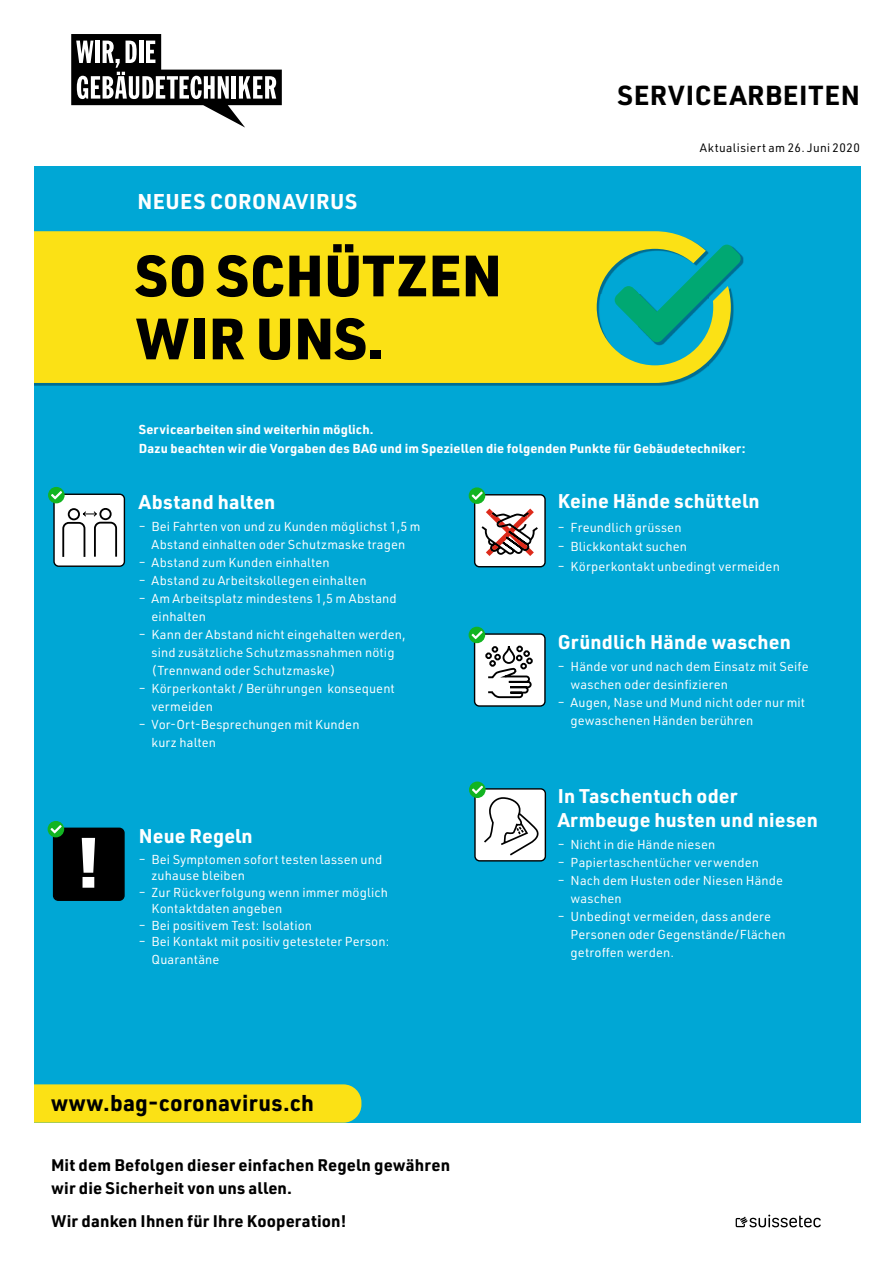
<style>
.page{position:relative;width:893px;height:1263px;background:#fff}
.page>*{position:absolute;margin:0;border:0;box-sizing:border-box;transform-origin:0 0}
.t1{font:900 69.75px "URWDIN";color:#fff}
.t2{font:900 57px/63px "URWDIN";color:#000}
.t3{font:600 29.4px "Euclid Circular B";letter-spacing:-.005em;color:#000}
.t4{font:700 27px "URWDIN";letter-spacing:.02em;color:#000}
.t5{font:700 22.5px "URWDIN";letter-spacing:.01em;color:#000}
.t6{font:700 21px "URWDIN";letter-spacing:.02em;color:#fff}
.t7{font:700 19.5px/24px "URWDIN";letter-spacing:.01em;color:#fff}
.t8{font:700 16.5px/22.5px "URWDIN";letter-spacing:.01em;color:#000}
.t9{font:12.75px/18px "URWDIN";letter-spacing:.01em;color:#fff}
.t10{font:700 12.75px/18.8px "URWDIN";letter-spacing:.01em;color:#fff}
.t11{font:12px "URWDIN";letter-spacing:.035em;color:#000}
</style>
<div class="page">
<svg style="left:736px;top:1214px;width:85px;height:13px"></svg>
<div style="left:34px;top:166px;width:826px;height:957px;background:#00a7d5"></div>
<img style="left:34px;top:255px;width:709px;height:130px">
<div style="left:34px;top:231px;width:697px;height:152px;background:#fbe115"></div>
<svg style="left:615px;top:245px;width:126px;height:97px"></svg>
<svg style="left:71px;top:34px;width:211px;height:94px"></svg>
<div style="left:54px;top:494px;width:70px;height:72px;background:#fff;border-radius:5px"></div>
<div style="left:53px;top:493px;width:72px;height:74px;border:1px solid #000;border-radius:5px"></div>
<div style="left:48px;top:487px;width:17px;height:16px;background:#12b421;border-radius:50%"></div>
<svg style="left:51px;top:491px;width:11px;height:8px"></svg>
<svg style="left:62px;top:508px;width:56px;height:49px"></svg>
<div style="left:475px;top:634px;width:70px;height:72px;background:#fff;border-radius:5px"></div>
<div style="left:474px;top:633px;width:72px;height:74px;border:1px solid #000;border-radius:5px"></div>
<div style="left:469px;top:627px;width:16px;height:16px;background:#12b421;border-radius:50%"></div>
<svg style="left:472px;top:631px;width:62px;height:68px"></svg>
<div style="left:475px;top:789px;width:70px;height:72px;background:#fff;border-radius:5px"></div>
<div style="left:474px;top:788px;width:72px;height:73px;border:1px solid #000;border-radius:5px"></div>
<svg style="left:469px;top:781px;width:17px;height:17px"></svg>
<svg style="left:472px;top:786px;width:68px;height:70px"></svg>
<div style="left:475px;top:495px;width:70px;height:72px;background:#fff;border-radius:5px"></div>
<div style="left:474px;top:494px;width:72px;height:73px;border:1px solid #000;border-radius:5px"></div>
<svg style="left:482px;top:509px;width:56px;height:47px"></svg>
<div style="left:469px;top:487px;width:16px;height:17px;background:#12b421;border-radius:50%"></div>
<svg style="left:472px;top:492px;width:11px;height:8px"></svg>
<div style="left:34px;top:1084px;width:327px;height:39px;background:#fbe115"></div>
<div style="left:54px;top:828px;width:70px;height:72px;background:#000;border-radius:5px"></div>
<div style="left:53px;top:827px;width:72px;height:74px;border:1px solid #000;border-radius:5px"></div>
<div style="left:48px;top:821px;width:16px;height:16px;background:#12b421;border-radius:50%"></div>
<svg style="left:51px;top:825px;width:11px;height:8px"></svg>
<h3 class="t4" style="left:618px;top:77px;width:244px">SERVICEARBEITEN</h3>
<h3 class="t6" style="left:137px;top:187px;width:221px">NEUES CORONAVIRUS</h3>
<h2 class="t2" style="left:135px;top:242px;width:368px">SO SCHÜTZEN<br>WIR UNS.</h2>
<p class="t11" style="left:700px;top:140px;width:162px">Aktualisiert am 26. Juni 2020</p>
<h1 class="t1" style="left:76px;top:814px;width:27px">!</h1>
<p class="t10" style="left:139px;top:420px;width:608px">Servicearbeiten sind weiterhin möglich.<br>Dazu beachten wir die Vorgaben des BAG und im Speziellen die folgenden Punkte für Gebäudetechniker:</p>
<h3 class="t7" style="left:139px;top:489px;width:138px">Abstand halten</h3>
<p class="t9" style="left:139px;top:517px;width:283px;text-align:center">– Bei Fahrten von und zu Kunden möglichst 1,5 m<br>Abstand einhalten oder Schutzmaske tragen</p>
<p class="t9" style="left:139px;top:553px;width:192px">– Abstand zum Kunden einhalten</p>
<p class="t9" style="left:139px;top:571px;width:229px">– Abstand zu Arbeitskollegen einhalten</p>
<p class="t9" style="left:152px;top:589px;width:247px;text-indent:-13px">– Am Arbeitsplatz mindestens 1,5 m Abstand einhalten</p>
<p class="t9" style="left:152px;top:625px;width:256px;text-indent:-13px">– Kann der Abstand nicht eingehalten werden, sind zusätzliche Schutzmassnahmen nötig (Trennwand oder Schutzmaske)</p>
<p class="t9" style="left:152px;top:679px;width:245px;text-indent:-13px">– Körperkontakt / Berührungen konsequent vermeiden</p>
<p class="t9" style="left:152px;top:715px;width:209px;text-indent:-13px">– Vor-Ort-Besprechungen mit Kunden kurz halten</p>
<h3 class="t7" style="left:558px;top:488px;width:203px">Keine Hände schütteln</h3>
<p class="t9" style="left:558px;top:518px;width:125px">– Freundlich grüssen</p>
<p class="t9" style="left:558px;top:537px;width:131px">– Blickkontakt suchen</p>
<p class="t9" style="left:558px;top:557px;width:223px">– Körperkontakt unbedingt vermeiden</p>
<h3 class="t7" style="left:558px;top:629px;width:235px">Gründlich Hände waschen</h3>
<p class="t9" style="left:571px;top:657px;width:240px;text-indent:-13px">– Hände vor und nach dem Einsatz mit Seife waschen oder desinfizieren</p>
<p class="t9" style="left:571px;top:693px;width:236px;text-indent:-13px">– Augen, Nase und Mund nicht oder nur mit gewaschenen Händen berühren</p>
<h3 class="t7" style="left:139px;top:823px;width:115px">Neue Regeln</h3>
<p class="t9" style="left:152px;top:850px;width:232px;line-height:16.5px;text-indent:-13px">– Bei Symptomen sofort testen lassen und zuhause bleiben</p>
<p class="t9" style="left:152px;top:883px;width:238px;line-height:16.5px;text-indent:-13px">– Zur Rückverfolgung wenn immer möglich<br>Kontaktdaten angeben</p>
<p class="t9" style="left:139px;top:916px;width:175px">– Bei positivem Test: Isolation</p>
<p class="t9" style="left:152px;top:932px;width:239px;text-indent:-13px">– Bei Kontakt mit positiv getesteter Person:<br>Quarantäne</p>
<h3 class="t7" style="left:558px;top:783px;width:262px">In Taschentuch oder<br>Armbeuge husten und niesen</h3>
<p class="t9" style="left:558px;top:835px;width:159px">– Nicht in die Hände niesen</p>
<p class="t9" style="left:558px;top:853px;width:203px">– Papiertaschentücher verwenden</p>
<p class="t9" style="left:571px;top:871px;width:214px;text-indent:-13px">– Nach dem Husten oder Niesen Hände waschen</p>
<p class="t9" style="left:571px;top:907px;width:217px;text-indent:-13px">– Unbedingt vermeiden, dass andere<br>Personen oder Gegenstände/Flächen getroffen werden.</p>
<h3 class="t5" style="left:51px;top:1087px;width:265px">www.bag-coronavirus.ch</h3>
<h3 class="t3" style="left:53px;top:1143px;width:355px">www.bag-coronavirus.ch</h3>
<p class="t8" style="left:51px;top:1153px;width:401px">Mit dem Befolgen dieser einfachen Regeln gewähren wir die Sicherheit von uns allen.</p>
<p class="t8" style="left:51px;top:1209px;width:297px">Wir danken Ihnen für Ihre Kooperation!</p>
</div>
